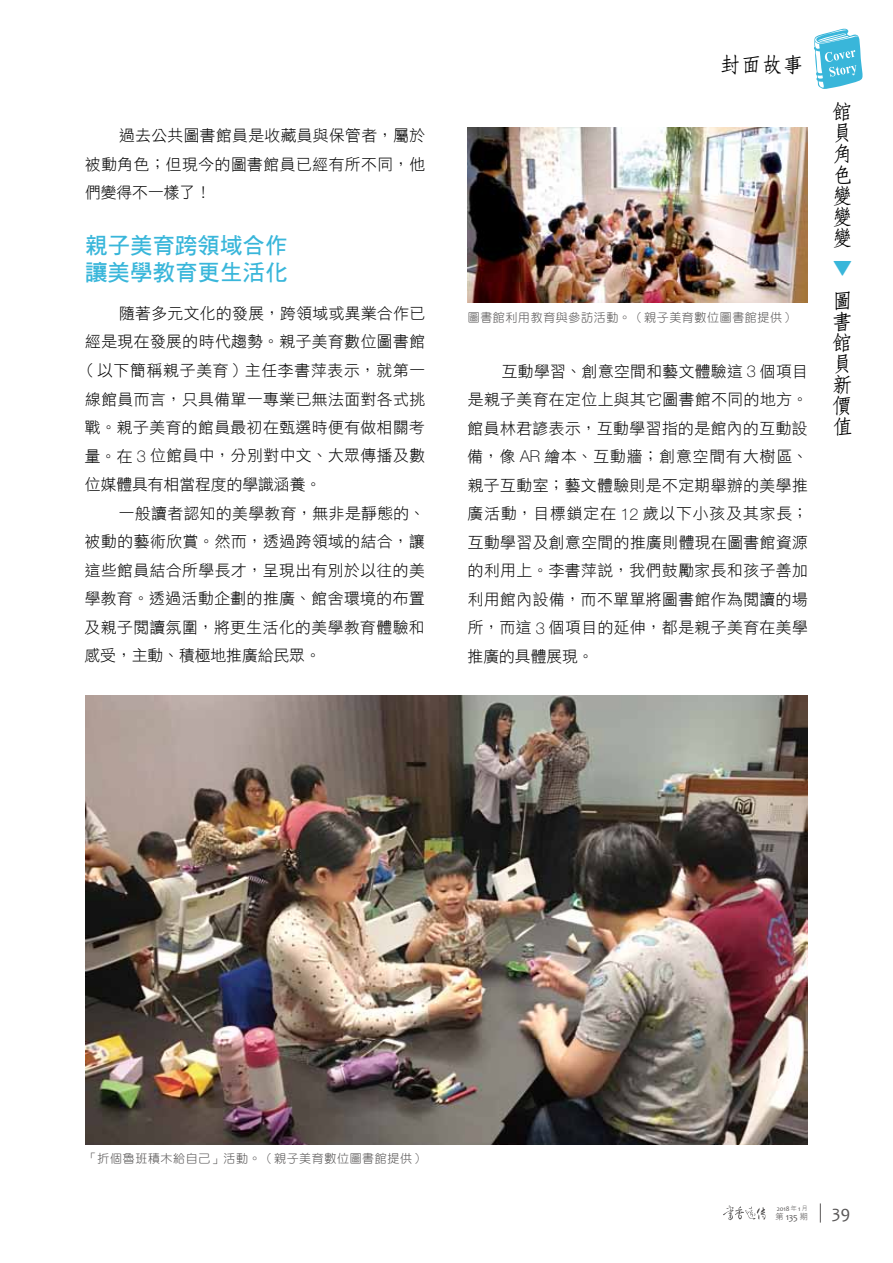
<style>
.page{position:relative;width:893px;height:1263px;background:#fff}
.page>*{position:absolute;margin:0;border:0;box-sizing:border-box;transform-origin:0 0}
.t1{font:22.5px/27px "DF Hei W7 WINP BF";color:#39b6da}
.t2{font:500 21px/21px "Han Wang Fang Song";color:#000;text-align:justify}
.t3{font:500 21px "Han Wang Fang Song";color:#39b6da}
.t4{font:18px "Candara";color:#595757}
.t5{font:15.75px/28.5px "DF Hei W3 WINP BF";letter-spacing:.03em;color:#000;text-align:justify}
.t6{font:12px "DF Yuan W3 WIN BF";letter-spacing:.05em;color:#595757}
.t7{font:9.45px "Candara";color:#595757}
.t8{font:6.9px "Candara";color:#595757}
.s1{font-family:"DF Yuan W3 WIN BF"}
.s2{font-family:"Helvetica Neue LT Std";font-weight:100;font-size:16.35px}
.s3{font-family:"DF Hei W3 WINP BF";font-size:6px}
.s4{font-family:"DF Hei W3 WINP BF";font-size:8.25px}
</style>
<div class="page">
<svg style="left:820px;top:1203px;width:1px;height:19px"></svg>
<svg style="left:723px;top:1205px;width:42px;height:15px"></svg>
<svg style="left:814px;top:28px;width:49px;height:61px"></svg>
<img style="left:85px;top:695px;width:723px;height:449px">
<img style="left:468px;top:128px;width:340px;height:175px">
<p class="t5" style="left:85px;top:121px;width:342px;text-indent:34px">過去公共圖書館員是收藏員與保管者，屬於被動角色；但現今的圖書館員已經有所不同，他們變得不一樣了！</p>
<h1 class="t1" style="left:85px;top:232px;width:204px">親子美育跨領域合作讓美學教育更生活化</h1>
<p class="t5" style="left:85px;top:299px;width:342px;text-indent:34px">隨著多元文化的發展，跨領域或異業合作已經是現在發展的時代趨勢。親子美育數位圖書館<span class="s1">(</span> 以下簡稱親子美育 <span class="s1">)</span> 主任李書萍表示，就第一線館員而言，只具備單一專業已無法面對各式挑戰。親子美育的館員最初在甄選時便有做相關考量。在 <span class="s2">3</span> 位館員中，分別對中文、大眾傳播及數位媒體具有相當程度的學識涵養。</p>
<p class="t5" style="left:85px;top:498px;width:342px;text-indent:34px">一般讀者認知的美學教育，無非是靜態的、被動的藝術欣賞。然而，透過跨領域的結合，讓這些館員結合所學長才，呈現出有別於以往的美學教育。透過活動企劃的推廣、館舍環境的布置及親子閱讀氛圍，將更生活化的美學教育體驗和感受，主動、積極地推廣給民眾。</p>
<h2 class="t2" style="left:720px;top:54px;width:85px">封面故事</h2>
<p class="t6" style="left:468px;top:311px;width:328px">圖書館利用教育與參訪活動。（親子美育數位圖書館提供）</p>
<p class="t5" style="left:467px;top:357px;width:342px;text-indent:34px">互動學習、創意空間和藝文體驗這 <span class="s2">3</span> 個項目是親子美育在定位上與其它圖書館不同的地方。館員林君諺表示，互動學習指的是館內的互動設備，像 <span class="s2">AR</span> 繪本、互動牆；創意空間有大樹區、親子互動室；藝文體驗則是不定期舉辦的美學推廣活動，目標鎖定在 <span class="s2">12</span> 歲以下小孩及其家長；互動學習及創意空間的推廣則體現在圖書館資源的利用上。李書萍說，我們鼓勵家長和孩子善加利用館內設備，而不單單將圖書館作為閱讀的場所，而這 <span class="s2">3</span> 個項目的延伸，都是親子美育在美學推廣的具體展現。</p>
<h2 class="t2" style="left:832px;top:101px;width:21px">館員角色變變變</h2>
<h2 class="t3" style="left:832px;top:258px;width:22px">▼</h2>
<h2 class="t2" style="left:832px;top:290px;width:21px;text-align:left">圖書館員新價值</h2>
<p class="t6" style="left:85px;top:1152px;width:341px">「折個魯班積木給自己」活動。（親子美育數位圖書館提供）</p>
<p class="t8" style="left:777px;top:1204px;width:33px">2018 <span class="s3">年</span> 1 <span class="s3">月</span></p>
<p class="t7" style="left:775px;top:1211px;width:34px"><span class="s4">第</span> 135 <span class="s4">期</span></p>
<p class="t4" style="left:832px;top:1201px;width:20px">39</p>
</div>
